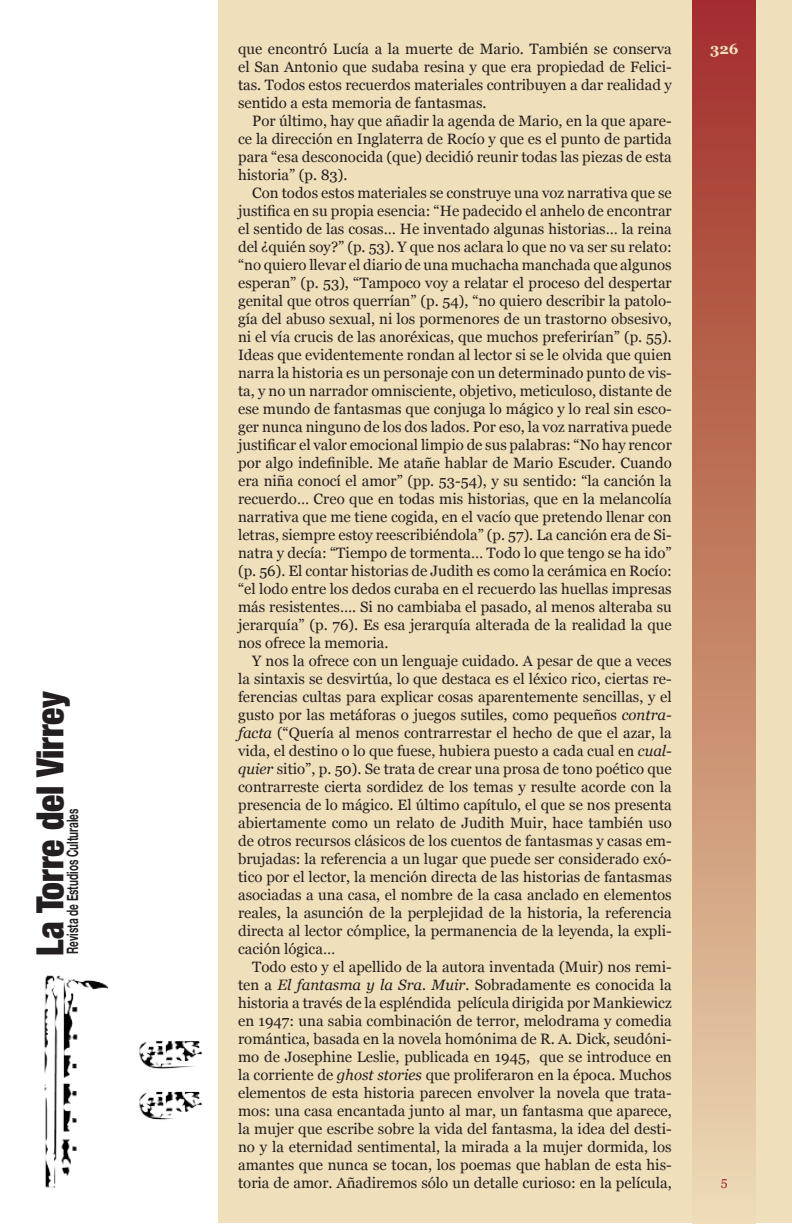
<style>
.page{position:relative;width:792px;height:1224px;background:#fff}
.page>*{position:absolute;margin:0;border:0;box-sizing:border-box;transform-origin:0 0}
.t1{font:900 condensed 37.5px "Helvetica Neue";color:#231f20;scale:.95 1}
.t2{font:700 15.8px "Helvetica Neue";color:#231f20;scale:.63 1}
.Normal__Web{font:15px/18px "Georgia";color:#231f20;text-align:justify}
.t3{font:700 15px "Georgia";color:#efdfbb}
.s1{font-style:italic}
</style>
<div class="page">
<div style="left:218px;top:0;width:574px;height:1224px;background:#efdfbb"></div>
<div style="left:693px;top:0;width:63px;height:1224px;background:linear-gradient(to bottom,#a02d24,#ead9ae)"></div>
<img style="left:44px;top:975px;width:159px;height:213px">
<h1 class="t1" style="left:27px;top:956px;width:280px;rotate:-90deg">La Torre del Virrey</h1>
<p class="t2" style="left:63px;top:954px;width:232px;rotate:-90deg">Revista de Estudios Culturales</p>
<p class="Normal__Web" style="left:238px;top:40px;width:435px">que encontró Lucía a la muerte de Mario. También se conserva el San Antonio que sudaba resina y que era propiedad de Felici&shy;tas. Todos estos recuerdos materiales contribuyen a dar realidad y sentido a esta memoria de fantasmas.</p>
<p class="Normal__Web" style="left:238px;top:112px;width:435px;text-indent:14px">Por último, hay que añadir la agenda de Mario, en la que apare&shy;ce la dirección en Inglaterra de Rocío y que es el punto de partida para “esa desconocida (que) decidió reunir todas las piezas de esta historia” (p. 83).</p>
<p class="Normal__Web" style="left:238px;top:184px;width:435px;text-indent:14px">Con todos estos materiales se construye una voz narrativa que se justifica en su propia esencia: “He padecido el anhelo de encontrar el sentido de las cosas… He inventado algunas historias… la reina del ¿quién soy?” (p. 53). Y que nos aclara lo que no va ser su relato: “no quiero llevar el diario de una muchacha manchada que algunos esperan” (p. 53), “Tampoco voy a relatar el proceso del despertar genital que otros querrían” (p. 54), “no quiero describir la patolo&shy;gía del abuso sexual, ni los pormenores de un trastorno obsesivo, ni el vía crucis de las anoréxicas, que muchos preferirían” (p. 55).<br>Ideas que evidentemente rondan al lector si se le olvida que quien narra la historia es un personaje con un determinado punto de vis&shy;ta, y no un narrador omnisciente, objetivo, meticuloso, distante de ese mundo de fantasmas que conjuga lo mágico y lo real sin esco&shy;ger nunca ninguno de los dos lados. Por eso, la voz narrativa puede justificar el valor emocional limpio de sus palabras: “No hay rencor por algo indefinible. Me atañe hablar de Mario Escuder. Cuando era niña conocí el amor” (pp. 53-54), y su sentido: “la canción la recuerdo… Creo que en todas mis historias, que en la melancolía narrativa que me tiene cogida, en el vacío que pretendo llenar con letras, siempre estoy reescribiéndola” (p. 57). La canción era de Si&shy;natra y decía: “Tiempo de tormenta… Todo lo que tengo se ha ido” (p. 56). El contar historias de Judith es como la cerámica en Rocío: “el lodo entre los dedos curaba en el recuerdo las huellas impresas más resistentes…. Si no cambiaba el pasado, al menos alteraba su jerarquía” (p. 76). Es esa jerarquía alterada de la realidad la que nos ofrece la memoria.</p>
<p class="Normal__Web" style="left:238px;top:652px;width:435px;text-indent:14px">Y nos la ofrece con un lenguaje cuidado. A pesar de que a veces la sintaxis se desvirtúa, lo que destaca es el léxico rico, ciertas re&shy;ferencias cultas para explicar cosas aparentemente sencillas, y el gusto por las metáforas o juegos sutiles, como pequeños <span class="s1">contra&shy;facta</span> (“Quería al menos contrarrestar el hecho de que el azar, la vida, el destino o lo que fuese, hubiera puesto a cada cual en <span class="s1">cual&shy;quier</span> sitio”, p. 50). Se trata de crear una prosa de tono poético que contrarreste cierta sordidez de los temas y resulte acorde con la presencia de lo mágico. El último capítulo, el que se nos presenta abiertamente como un relato de Judith Muir, hace también uso de otros recursos clásicos de los cuentos de fantasmas y casas em&shy;brujadas: la referencia a un lugar que puede ser considerado exó&shy;tico por el lector, la mención directa de las historias de fantasmas asociadas a una casa, el nombre de la casa anclado en elementos reales, la asunción de la perplejidad de la historia, la referencia directa al lector cómplice, la permanencia de la leyenda, la expli&shy;cación lógica…</p>
<p class="Normal__Web" style="left:238px;top:958px;width:435px;text-indent:14px">Todo esto y el apellido de la autora inventada (Muir) nos remi&shy;ten a <span class="s1">El fantasma y la Sra. Muir.</span> Sobradamente es conocida la historia a través de la espléndida película dirigida por Mankiewicz en 1947: una sabia combinación de terror, melodrama y comedia romántica, basada en la novela homónima de R. A. Dick, seudóni&shy;mo de Josephine Leslie, publicada en 1945, que se introduce en la corriente de <span class="s1">ghost stories</span> que proliferaron en la época. Muchos elementos de esta historia parecen envolver la novela que trata&shy;mos: una casa encantada junto al mar, un fantasma que aparece, la mujer que escribe sobre la vida del fantasma, la idea del desti&shy;no y la eternidad sentimental, la mirada a la mujer dormida, los amantes que nunca se tocan, los poemas que hablan de esta his&shy;toria de amor. Añadiremos sólo un detalle curioso: en la película,</p>
<p class="t3" style="left:710px;top:40px;width:30px">326</p>
</div>
